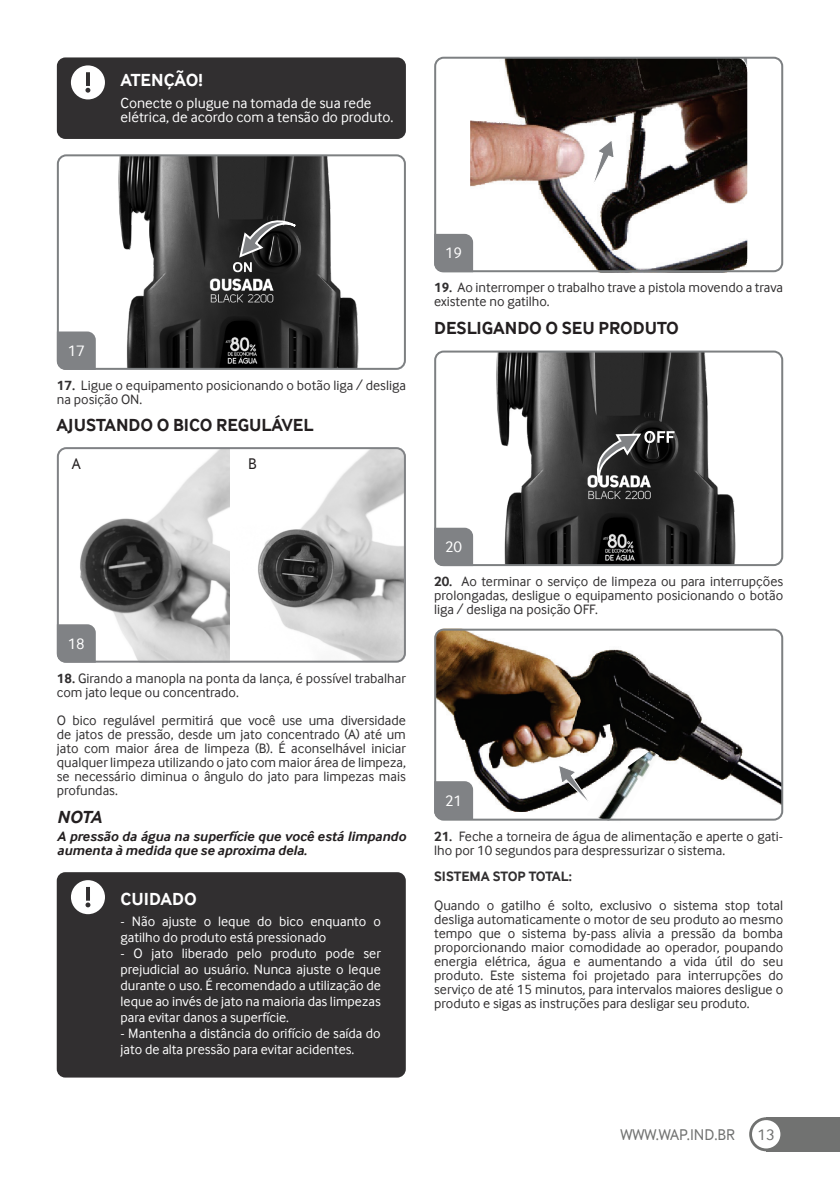
<style>
.page{position:relative;width:840px;height:1191px;background:#fff}
.page>*{position:absolute;margin:0;border:0;box-sizing:border-box;transform-origin:0 0}
.t1{font:700 18px "Inter Face";color:#231f20}
.t2{font:700 18px "Inter Face";color:#fff}
.t3{font:italic 700 18px "Inter Face";color:#231f20}
.t4{font:16px "Inter Face";color:#717271}
.t5{font:15.8px "Inter Face";color:#fff}
.t6{font:15.8px "Inter Face";color:#231f20}
.t7{font:15px/14px "Inter Face";color:#fff}
.t8{font:14px/14px "Inter Face";color:#312f30}
.t9{font:14px/16px "Inter Face";color:#fff}
.t10{font:italic 700 14px/14px "Inter Face";color:#231f20}
.t11{font:700 14px "Inter Face";color:#312f30}
.s1{font-weight:700}
</style>
<div class="page">
<div style="left:765px;top:1117px;width:74px;height:34px;background:#717271"></div>
<svg style="left:748px;top:1117px;width:34px;height:34px"></svg>
<div style="left:751px;top:1120px;width:29px;height:28px;background:#fff;border-radius:50%"></div>
<img style="left:470px;top:60px;width:276px;height:209px">
<div style="left:434px;top:57px;width:348px;height:215px;border:2px solid #7d8082;border-radius:9px"></div>
<img style="left:437px;top:631px;width:344px;height:181px">
<img style="left:586px;top:750px;width:72px;height:71px">
<div style="left:434px;top:628px;width:348px;height:192px;border:2px solid #7d8082;border-radius:9px"></div>
<img style="left:60px;top:155px;width:344px;height:214px">
<div style="left:57px;top:154px;width:348px;height:216px;border:2px solid #7d8082;border-radius:9px"></div>
<img style="left:437px;top:351px;width:344px;height:214px">
<div style="left:434px;top:350px;width:348px;height:216px;border:2px solid #7d8082;border-radius:9px"></div>
<div style="left:57px;top:57px;width:348px;height:82px;background:#312f30;border-radius:9px"></div>
<div style="left:71px;top:65px;width:34px;height:34px;background:#fff;border-radius:50%"></div>
<svg style="left:85px;top:72px;width:5px;height:21px"></svg>
<img style="left:57px;top:448px;width:348px;height:214px">
<div style="left:57px;top:447px;width:348px;height:215px;border:2px solid #808285;border-radius:9px"></div>
<svg style="left:57px;top:624px;width:39px;height:38px"></svg>
<div style="left:57px;top:331px;width:39px;height:39px;background:#808285"></div>
<svg style="left:434px;top:528px;width:39px;height:38px"></svg>
<svg style="left:434px;top:781px;width:39px;height:38px"></svg>
<svg style="left:434px;top:234px;width:39px;height:38px"></svg>
<div style="left:57px;top:872px;width:348px;height:205px;background:#312f30;border-radius:9px"></div>
<div style="left:71px;top:880px;width:34px;height:34px;background:#fff;border-radius:50%"></div>
<svg style="left:85px;top:887px;width:5px;height:20px"></svg>
<svg style="left:557px;top:764px;width:35px;height:42px"></svg>
<svg style="left:590px;top:138px;width:25px;height:51px"></svg>
<svg style="left:589px;top:431px;width:85px;height:54px;background:#4b4b4b"></svg>
<svg style="left:233px;top:213px;width:64px;height:59px;background:#3b3b3c"></svg>
<p class="t2" style="left:120px;top:70px;width:84px">ATENÇÃO!</p>
<p class="t7" style="left:120px;top:96px;width:274px">Conecte o plugue na tomada de sua rede elétrica, de acordo com a tensão do produto.</p>
<p class="t5" style="left:68px;top:342px;width:19px">17</p>
<p class="t8" style="left:57px;top:378px;width:350px"><span class="s1">17.</span> Ligue o equipamento posicionando o botão liga / desliga na posição ON.</p>
<p class="t1" style="left:57px;top:415px;width:258px">AJUSTANDO O BICO REGULÁVEL</p>
<p class="t6" style="left:72px;top:455px;width:11px">A</p>
<p class="t6" style="left:248px;top:455px;width:10px">B</p>
<p class="t5" style="left:445px;top:244px;width:19px">19</p>
<p class="t8" style="left:434px;top:280px;width:350px"><span class="s1">19.</span> Ao interromper o trabalho trave a pistola movendo a trava existente no gatilho.</p>
<p class="t1" style="left:434px;top:317px;width:246px">DESLIGANDO O SEU PRODUTO</p>
<p class="t5" style="left:68px;top:634px;width:19px">18</p>
<p class="t8" style="left:57px;top:671px;width:350px"><span class="s1">18.</span> Girando a manopla na ponta da lança, é possível trabalhar com jato leque ou concentrado.</p>
<p class="t8" style="left:57px;top:713px;width:350px;text-align:justify">O bico regulável permitirá que você use uma diversidade de jatos de pressão, desde um jato concentrado (A) até um jato com maior área de limpeza (B). É aconselhável iniciar qualquer limpeza utilizando o jato com maior área de limpeza, se necessário diminua o ângulo do jato para limpezas mais profundas.</p>
<p class="t3" style="left:57px;top:806px;width:46px">NOTA</p>
<p class="t10" style="left:57px;top:829px;width:350px">A pressão da água na superfície que você está limpando aumenta à medida que se aproxima dela.</p>
<p class="t2" style="left:120px;top:888px;width:78px">CUIDADO</p>
<p class="t9" style="left:120px;top:913px;width:261px">- Não ajuste o leque do bico enquanto o gatilho do produto está pressionado</p>
<p class="t9" style="left:120px;top:945px;width:261px;text-align:justify">- O jato liberado pelo produto pode ser prejudicial ao usuário. Nunca ajuste o leque durante o uso. É recomendado a utilização de leque ao invés de jato na maioria das limpezas para evitar danos a superfície.</p>
<p class="t9" style="left:120px;top:1025px;width:261px">- Mantenha a distância do orifício de saída do jato de alta pressão para evitar acidentes.</p>
<p class="t5" style="left:445px;top:538px;width:19px">20</p>
<p class="t8" style="left:434px;top:574px;width:350px;text-align:justify"><span class="s1">20.</span> Ao terminar o serviço de limpeza ou para interrupções prolongadas, desligue o equipamento posicionando o botão liga / desliga na posição OFF.</p>
<p class="t5" style="left:445px;top:791px;width:19px">21</p>
<p class="t8" style="left:434px;top:829px;width:350px"><span class="s1">21.</span> Feche a torneira de água de alimentação e aperte o gati&shy;lho por 10 segundos para despressurizar o sistema.</p>
<p class="t11" style="left:434px;top:868px;width:139px">SISTEMA STOP TOTAL:</p>
<p class="t8" style="left:434px;top:897px;width:350px;text-align:justify">Quando o gatilho é solto, exclusivo o sistema stop total desliga automaticamente o motor de seu produto ao mesmo tempo que o sistema by-pass alivia a pressão da bomba proporcionando maior comodidade ao operador, poupando energia elétrica, água e aumentando a vida útil do seu produto. Este sistema foi projetado para interrupções do serviço de até 15 minutos, para intervalos maiores desligue o produto e sigas as instruções para desligar seu produto.</p>
<p class="t4" style="left:620px;top:1125px;width:116px">WWW.WAP.IND.BR</p>
<p class="t4" style="left:757px;top:1125px;width:19px">13</p>
</div>
